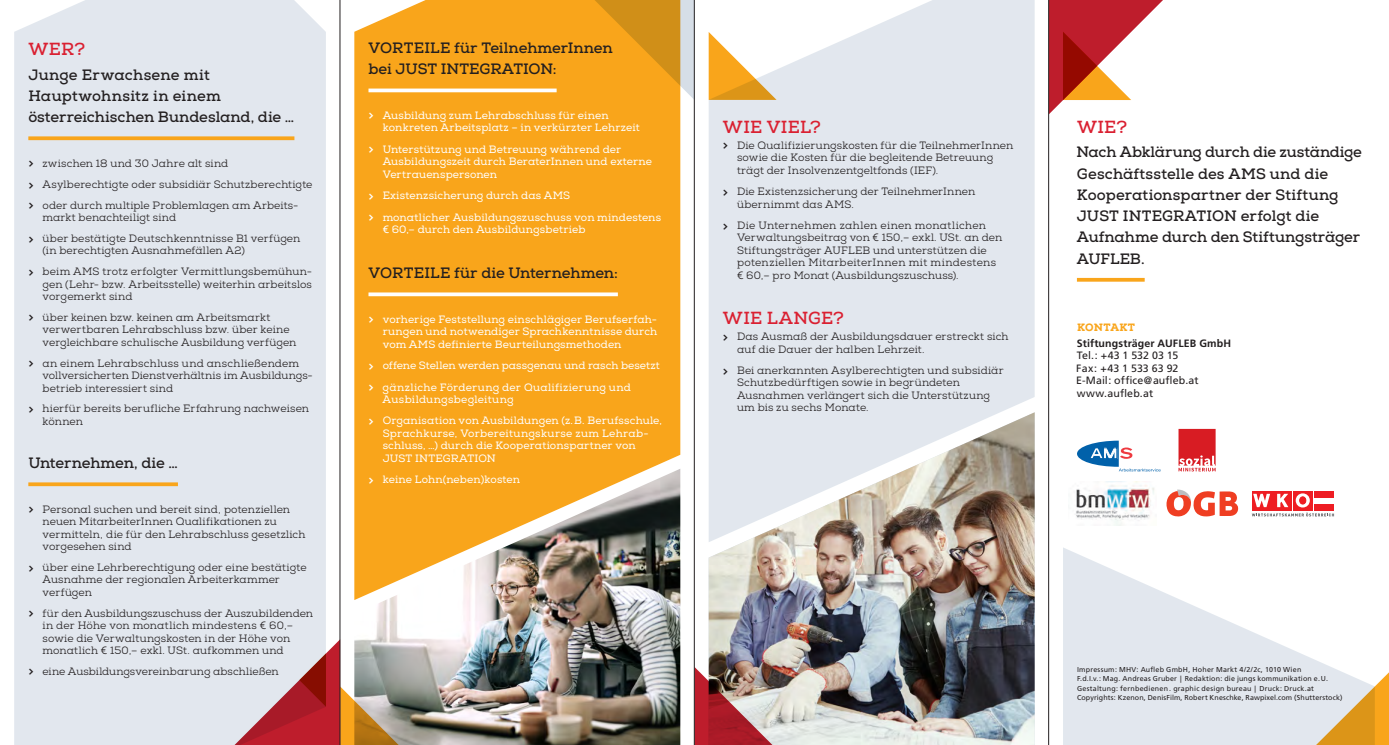
<style>
.page{position:relative;width:1389px;height:745px;background:#fff}
.page>*{position:absolute;margin:0;border:0;box-sizing:border-box;transform-origin:0 0}
.t1{font:700 17.5px "Nexa Slab";letter-spacing:.025em;color:#da2031}
.t2{font:700 15px/21.2px "Nexa Slab";color:#231f20}
.t3{font:10.62px/12.5px "Nexa Slab";letter-spacing:.015em;color:#231f20}
.t4{font:10.62px/12.5px "Nexa Slab";letter-spacing:.015em;color:#fff}
.t5{font:10.62px/12.5px "Frutiger";letter-spacing:.005em;color:#231f20}
.t6{font:700 10.62px "Frutiger";letter-spacing:.01em;color:#231f20}
.t7{font:800 10.62px "Nexa Slab";letter-spacing:.03em;color:#f9a51b}
.t8{font:7.12px/9.4px "Frutiger";letter-spacing:.025em;color:#231f20}
.s1{font-weight:700;font-size:13.75px}
</style>
<div class="page">
<div style="left:354px;top:0;width:326px;height:468px;background:#f9a51b"></div>
<div style="left:14px;top:0;width:312px;height:744px;background:#e2e7ee"></div>
<svg style="left:587px;top:0;width:107px;height:100px;background:#e6a433"></svg>
<svg style="left:294px;top:0;width:46px;height:46px"></svg>
<img style="left:354px;top:468px;width:326px;height:276px">
<svg style="left:203px;top:638px;width:248px;height:106px;background:#c09e99"></svg>
<div style="left:709px;top:0;width:326px;height:412px;background:#e2e7ee"></div>
<svg style="left:709px;top:32px;width:68px;height:68px"></svg>
<img style="left:709px;top:412px;width:326px;height:332px">
<img style="left:695px;top:666px;width:129px;height:78px">
<svg style="left:1049px;top:0;width:114px;height:114px"></svg>
<svg style="left:1063px;top:547px;width:263px;height:197px;fill:#e2e7ee"></svg>
<svg style="left:1309px;top:665px;width:80px;height:79px;background:#e7ca99"></svg>
<div style="left:1293px;top:490px;width:20px;height:20px;background:#ee1d23"></div>
<div style="left:1272px;top:490px;width:20px;height:20px;background:#ee1d23"></div>
<div style="left:1252px;top:490px;width:19px;height:20px;background:#ee1d23"></div>
<div style="left:1314px;top:490px;width:20px;height:7px;background:#ee1d23"></div>
<svg style="left:1252px;top:493px;width:82px;height:23px"></svg>
<div style="left:1300px;top:496px;width:6px;height:7px;background:#ee1d23;border-radius:50%"></div>
<div style="left:1299px;top:496px;width:7px;height:8px;border:1px solid #ee1d23;border-radius:50%"></div>
<svg style="left:1166px;top:489px;width:72px;height:27px"></svg>
<svg style="left:1077px;top:440px;width:84px;height:31px"></svg>
<svg style="left:1178px;top:428px;width:38px;height:43px;background:#e04e54"></svg>
<img style="left:1075px;top:481px;width:79px;height:43px">
<svg style="left:28px;top:136px;width:266px;height:4px"></svg>
<svg style="left:28px;top:482px;width:150px;height:4px"></svg>
<svg style="left:368px;top:88px;width:189px;height:4px"></svg>
<svg style="left:368px;top:292px;width:250px;height:4px"></svg>
<hr style="left:1077px;top:278px;width:68px;height:3px;background:#f9a51b">
<hr style="left:340px;top:0;width:1px;height:744px;background:#231f20">
<hr style="left:694px;top:0;width:1px;height:744px;background:#231f20">
<hr style="left:1048px;top:0;width:1px;height:744px;background:#231f20">
<h1 class="t1" style="left:28px;top:38px;width:58px">Wer ?</h1>
<h2 class="t2" style="left:28px;top:64px;width:268px">Junge Erwachsene mit<br>Hauptwohnsitz in einem österreichischen Bundesland, die …</h2>
<p class="t3" style="left:28px;top:153px;width:286px;line-height:21px"><span class="s1">&gt;</span> zwischen 18 und 30 Jahre alt sind<br><span class="s1">&gt;</span> Asylberechtigte oder subsidiär Schutzberechtigte <span class="s1">&gt;</span> oder durch multiple Problemlagen am Arbeits-</p>
<p class="t3" style="left:28px;top:207px;width:274px;line-height:20.6px;text-indent:14px">markt benachteiligt sind<br><span class="s1">&gt;</span> über bestätigte Deutschkenntnisse B1 verfügen</p>
<p class="t3" style="left:28px;top:240px;width:285px;line-height:20.6px;text-indent:14px">(in berechtigten Ausnahmefällen A2)<br><span class="s1">&gt;</span> beim AMS trotz erfolgter Vermittlungsbemühun-</p>
<p class="t3" style="left:43px;top:278px;width:271px">gen (Lehr- bzw. Arbeitsstelle) weiterhin arbeitslos vorgemerkt sind</p>
<p class="t3" style="left:43px;top:311px;width:255px;text-indent:-14px"><span class="s1">&gt;</span> über keinen bzw. keinen am Arbeitsmarkt verwertbaren Lehrabschluss bzw. über keine vergleichbare schulische Ausbildung verfügen</p>
<p class="t3" style="left:43px;top:356px;width:272px;text-indent:-14px"><span class="s1">&gt;</span> an einem Lehrabschluss und anschließendem vollversicherten Dienstverhältnis im Ausbildungs&shy;betrieb interessiert sind</p>
<p class="t3" style="left:43px;top:402px;width:268px;text-indent:-14px"><span class="s1">&gt;</span> hierfür bereits berufliche Erfahrung nachweisen können</p>
<h2 class="t2" style="left:28px;top:452px;width:151px">Unternehmen, die …</h2>
<p class="t3" style="left:43px;top:502px;width:264px;text-indent:-14px"><span class="s1">&gt;</span> Personal suchen und bereit sind, potenziellen neuen MitarbeiterInnen Qualifikationen zu vermitteln, die für den Lehrabschluss gesetzlich vorgesehen sind</p>
<p class="t3" style="left:43px;top:561px;width:266px;text-indent:-14px"><span class="s1">&gt;</span> über eine Lehrberechtigung oder eine bestätigte<br>Ausnahme der regionalen Arbeiterkammer verfügen</p>
<p class="t3" style="left:43px;top:606px;width:272px;text-indent:-14px"><span class="s1">&gt;</span> für den Ausbildungszuschuss der Auszubildenden in der Höhe von monatlich mindestens € 60,– sowie die Verwaltungskosten in der Höhe von monatlich € 150,– exkl. USt. aufkommen und</p>
<p class="t3" style="left:28px;top:664px;width:252px"><span class="s1">&gt;</span> eine Ausbildungsvereinbarung abschließen</p>
<h2 class="t2" style="left:369px;top:38px;width:23px">Vortei</h2>
<h2 class="t2" style="left:368px;top:38px;width:246px;text-indent:62px">le für TeilnehmerInnen bei JUST INTEGRATION:</h2>
<p class="t4" style="left:383px;top:109px;width:259px;text-indent:-14px"><span class="s1">&gt;</span> Ausbildung zum Lehrabschluss für einen konkreten Arbeitsplatz – in verkürzter Lehrzeit</p>
<p class="t4" style="left:383px;top:143px;width:271px;text-indent:-14px"><span class="s1">&gt;</span> Unterstützung und Betreuung während der<br>Ausbildungszeit durch BeraterInnen und externe<br>Vertrauenspersonen</p>
<p class="t4" style="left:368px;top:185px;width:294px;line-height:21.4px"><span class="s1">&gt;</span> Existenzsicherung durch das AMS<br><span class="s1">&gt;</span> monatlicher Ausbildungszuschuss von mindestens</p>
<p class="t4" style="left:383px;top:223px;width:204px">€ 60,– durch den Ausbildungsbetrieb</p>
<h2 class="t2" style="left:369px;top:262px;width:23px">Vortei</h2>
<h2 class="t2" style="left:430px;top:262px;width:189px">le für die Unternehmen:</h2>
<p class="t4" style="left:383px;top:313px;width:276px;text-align:justify;text-indent:-14px"><span class="s1">&gt;</span> vorherige Feststellung einschlägiger Berufserfah&shy;rungen und notwendiger Sprachkenntnisse durch vom AMS definierte Beurteilungsmethoden</p>
<p class="t4" style="left:368px;top:355px;width:293px;line-height:21.4px"><span class="s1">&gt;</span> offene Stellen werden passgenau und rasch besetzt <span class="s1">&gt;</span> gänzliche Förderung der Qualifizierung und</p>
<p class="t4" style="left:368px;top:388px;width:295px;line-height:21.4px;text-indent:14px">Ausbildungsbegleitung<br><span class="s1">&gt;</span> Organisation von Ausbildungen (z.B. Berufsschule,</p>
<p class="t4" style="left:383px;top:427px;width:268px">Sprachkurse, Vorbereitungskurse zum Lehrab&shy;schluss, …) durch die Kooperationspartner von<br>JUST INTEGRATION</p>
<p class="t4" style="left:368px;top:473px;width:153px"><span class="s1">&gt;</span> keine Lohn(neben)kosten</p>
<h1 class="t1" style="left:723px;top:116px;width:56px">Wie vie</h1>
<h1 class="t1" style="left:800px;top:116px;width:22px">l?</h1>
<p class="t3" style="left:737px;top:139px;width:278px;text-indent:-14px"><span class="s1">&gt;</span> Die Qualifizierungskosten für die TeilnehmerInnen sowie die Kosten für die begleitende Betreuung trägt der Insolvenzentgeltfonds (IEF).</p>
<p class="t3" style="left:737px;top:185px;width:240px;text-indent:-14px"><span class="s1">&gt;</span> Die Existenzsicherung der TeilnehmerInnen übernimmt das AMS.</p>
<p class="t3" style="left:737px;top:219px;width:267px;text-indent:-14px"><span class="s1">&gt;</span> Die Unternehmen zahlen einen monatlichen Verwaltungsbeitrag von € 150,– exkl. USt. an den Stiftungsträger AUFLEB und unterstützen die potenziellen MitarbeiterInnen mit mindestens € 60,– pro Monat (Ausbildungszuschuss).</p>
<h1 class="t1" style="left:723px;top:307px;width:64px">Wie lange</h1>
<h1 class="t1" style="left:833px;top:307px;width:12px">?</h1>
<p class="t3" style="left:737px;top:330px;width:273px;text-indent:-14px"><span class="s1">&gt;</span> Das Ausmaß der Ausbildungsdauer erstreckt sich auf die Dauer der halben Lehrzeit.</p>
<p class="t3" style="left:737px;top:364px;width:268px;text-indent:-14px"><span class="s1">&gt;</span> Bei anerkannten Asylberechtigten und subsidiär Schutzbedürftigen sowie in begründeten Ausnahmen verlängert sich die Unterstützung um bis zu sechs Monate.</p>
<h1 class="t1" style="left:1077px;top:116px;width:52px">Wie ?</h1>
<h2 class="t2" style="left:1076px;top:142px;width:287px">Nach Abklärung durch die zuständige<br>Geschäftsstelle des AMS und die<br>Kooperationspartner der Stiftung<br>JUST INTEGRATION erfolgt die<br>Aufnahme durch den Stiftungsträger<br>AUFLEB.</h2>
<p class="t7" style="left:1077px;top:320px;width:59px">KONTAKT</p>
<p class="t6" style="left:1077px;top:336px;width:156px">Stiftungsträger AUFLEB GmbH</p>
<p class="t5" style="left:1076px;top:349px;width:124px">Tel.: +43 1 532 03 15<br>Fax: +43 1 533 63 92<br>E-Mail: office@aufleb.at www.aufleb.at</p>
<p class="t8" style="left:1077px;top:664px;width:267px">Impressum: MHV: Aufleb GmbH, Hoher Markt 4/2/2c, 1010 Wien<br>F.d.I.v.: Mag. Andreas Gruber | Redaktion: die jungs kommunikation e. U.<br>Gestaltung: fernbedienen . graphic design bureau | Druck: Druck.at Copyrights: Kzenon, DenisFilm, Robert Kneschke, Rawpixel.com (Shutterstock)</p>
</div>
